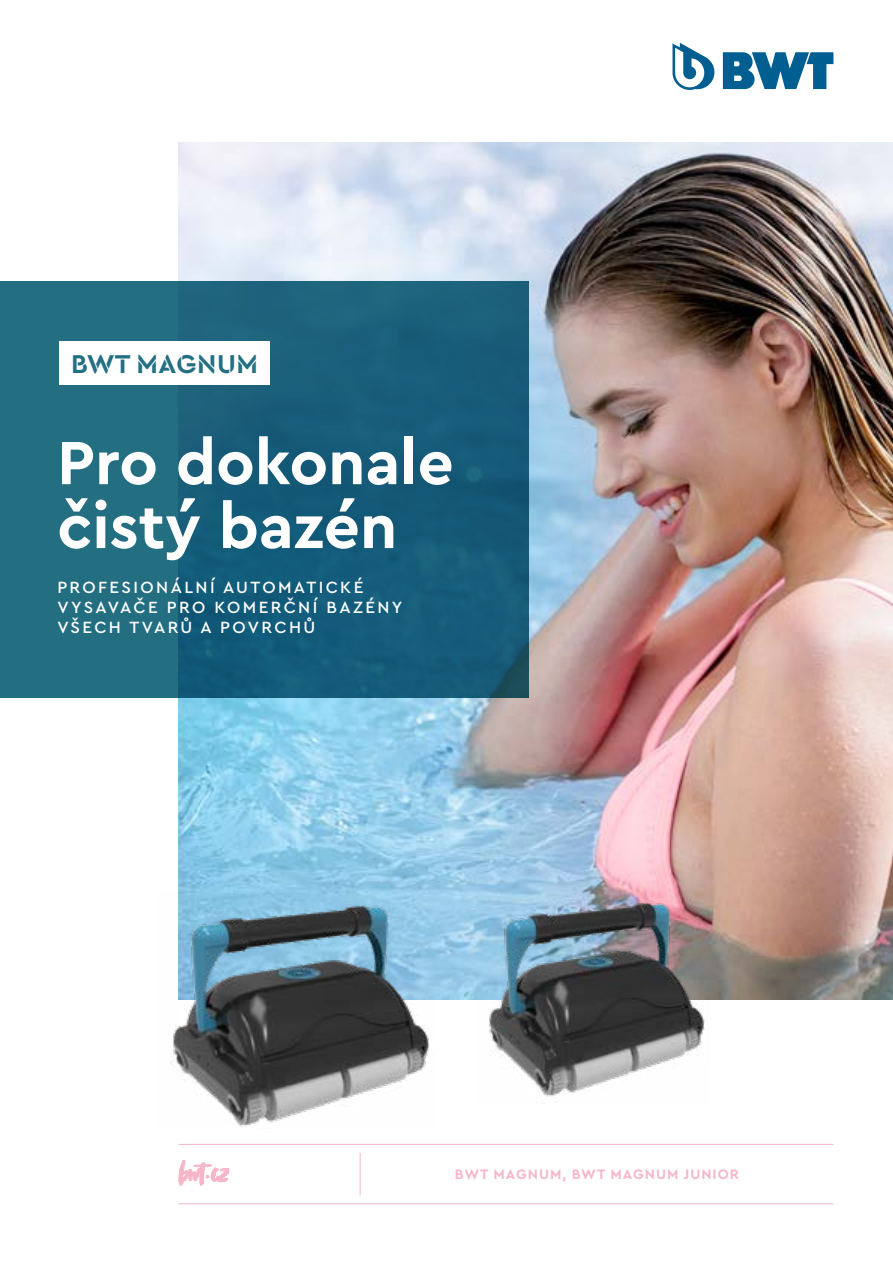
<style>
.page{position:relative;width:893px;height:1263px;background:#fff}
.page>*{position:absolute;margin:0;border:0;box-sizing:border-box;transform-origin:0 0}
.t1{font:700 63.9px/63.9px "Cera PRO";color:#fff}
.t2{font:30px "Avallon";color:#f6b6ca}
.t3{font:700 27px "Cera Stencil PRO";letter-spacing:.02em;color:#236f83}
.t4{font:500 17.1px/20.4px "Cera PRO";letter-spacing:.14em;color:#fff}
.t5{font:700 14.25px "Cera PRO";letter-spacing:.07em;color:#f6b6ca}
</style>
<div class="page">
<img style="left:179px;top:143px;width:714px;height:856px">
<hr style="left:360px;top:1153px;width:1px;height:42px;background:#f6b6ca">
<hr style="left:179px;top:1144px;width:654px;height:1px;background:#f6b6ca">
<hr style="left:179px;top:1203px;width:654px;height:1px;background:#f6b6ca">
<svg style="left:723px;top:52px;width:110px;height:37px"></svg>
<svg style="left:672px;top:43px;width:42px;height:47px"></svg>
<div style="left:0;top:281px;width:529px;height:416px;background:linear-gradient(to right,#246f83,#125676)"></div>
<img style="left:171px;top:892px;width:265px;height:235px">
<img style="left:476px;top:891px;width:234px;height:206px">
<svg style="left:178px;top:1160px;width:51px;height:26px"></svg>
<div style="left:60px;top:341px;width:210px;height:44px;background:#fff"></div>
<h3 class="t3" style="left:71px;top:346px;width:189px">BWT MAGNUM</h3>
<h1 class="t1" style="left:57px;top:428px;width:398px">Pro dokonale čistý bazén</h1>
<p class="t4" style="left:57px;top:576px;width:347px">PROFESIONÁLNÍ AUTOMATICKÉ<br>VYSAVAČE PRO KOMERČNÍ BAZÉNY<br>VŠECH TVARŮ A POVRCHŮ</p>
<h2 class="t2" style="left:179px;top:1152px;width:51px">bwt.cz</h2>
<p class="t5" style="left:455px;top:1165px;width:286px">BWT MAGNUM, BWT MAGNUM JUNIOR</p>
</div>
